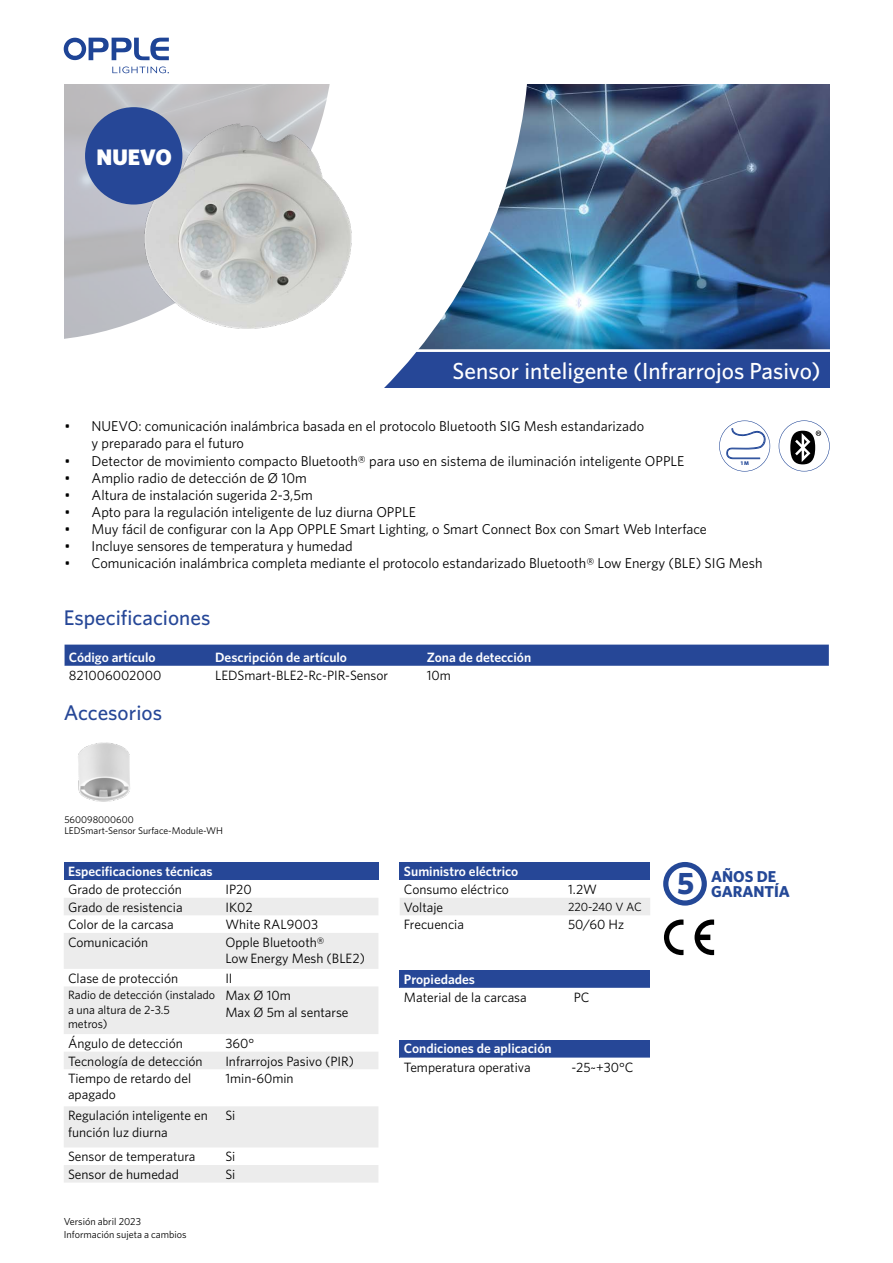
<style>
.page{position:relative;width:893px;height:1263px;background:#fff}
.page>*{position:absolute;margin:0;border:0;box-sizing:border-box;transform-origin:0 0}
.t1{font:500 23.25px "Whitney";color:#fff}
.t2{font:900 22.5px "Whitney";color:#fff}
.t3{font:500 21.15px "Whitney";color:#264797}
.t4{font:700 15.75px/14.9px "Whitney";color:#244897}
.t5{font:14.25px/17.1px "Whitney";color:#000}
.t6{font:13.5px/16.2px "Whitney";color:#000}
.t7{font:600 13.5px "Whitney";color:#fff}
.t8{font:12px/14.4px "Whitney";color:#000}
.t9{font:10.2px/12.6px "Whitney";color:#000}
.t10{font:9.75px/11.7px "Whitney";color:#000}
.t11{font:700 5.4px "Whitney";color:#1e4496}
.s1{font-size:31.05px}
</style>
<div class="page">
<img style="left:579px;top:84px;width:251px;height:265px">
<div style="left:64px;top:352px;width:766px;height:36px;background:#264797"></div>
<img style="left:64px;top:84px;width:515px;height:268px">
<img style="left:64px;top:98px;width:433px;height:290px">
<svg style="left:63px;top:37px;width:106px;height:36px"></svg>
<svg style="left:779px;top:420px;width:51px;height:51px"></svg>
<svg style="left:719px;top:420px;width:51px;height:51px"></svg>
<div style="left:65px;top:645px;width:764px;height:21px;background:#264797"></div>
<div style="left:64px;top:862px;width:314px;height:18px;background:#264797"></div>
<svg style="left:64px;top:898px;width:314px;height:284px;fill:#ececec"></svg>
<div style="left:400px;top:862px;width:250px;height:18px;background:#264797"></div>
<div style="left:400px;top:898px;width:250px;height:17px;background:#ececec"></div>
<div style="left:400px;top:970px;width:250px;height:18px;background:#264797"></div>
<div style="left:400px;top:1040px;width:250px;height:17px;background:#264797"></div>
<svg style="left:400px;top:1057px;width:250px;height:1px"></svg>
<svg style="left:664px;top:919px;width:19px;height:36px"></svg>
<svg style="left:694px;top:919px;width:20px;height:36px"></svg>
<svg style="left:663px;top:862px;width:44px;height:44px"></svg>
<img style="left:78px;top:742px;width:52px;height:60px">
<div style="left:85px;top:107px;width:97px;height:98px;background:#264797;border-radius:50%"></div>
<h2 class="t2" style="left:97px;top:142px;width:77px">NUEVO</h2>
<h1 class="t1" style="left:453px;top:356px;width:369px">Sensor inteligente (Infrarrojos Pasivo)</h1>
<p class="t5" style="left:92px;top:417px;width:554px;text-indent:-27px">• NUEVO: comunicación inalámbrica basada en el protocolo Bluetooth SIG Mesh estandarizado y preparado para el futuro</p>
<p class="t5" style="left:65px;top:452px;width:621px">• Detector de movimiento compacto Bluetooth® para uso en sistema de iluminación inteligente OPPLE</p>
<p class="t5" style="left:65px;top:469px;width:244px">• Amplio radio de detección de Ø 10m</p>
<p class="t5" style="left:65px;top:486px;width:250px">• Altura de instalación sugerida 2-3,5m</p>
<p class="t5" style="left:65px;top:503px;width:353px">• Apto para la regulación inteligente de luz diurna OPPLE</p>
<p class="t5" style="left:65px;top:520px;width:644px">• Muy fácil de configurar con la App OPPLE Smart Lighting, o Smart Connect Box con Smart Web Interface</p>
<p class="t5" style="left:65px;top:537px;width:290px">• Incluye sensores de temperatura y humedad</p>
<p class="t5" style="left:65px;top:554px;width:699px">• Comunicación inalámbrica completa mediante el protocolo estandarizado Bluetooth® Low Energy (BLE) SIG Mesh</p>
<h3 class="t3" style="left:64px;top:604px;width:148px">Especificaciones</h3>
<p class="t11" style="left:741px;top:460px;width:10px">1 M</p>
<p class="t7" style="left:69px;top:648px;width:88px">Código artículo</p>
<p class="t7" style="left:215px;top:648px;width:133px">Descripción de artículo</p>
<p class="t7" style="left:427px;top:648px;width:106px">Zona de detección</p>
<p class="t6" style="left:69px;top:667px;width:94px">821006002000</p>
<p class="t6" style="left:215px;top:667px;width:175px">LEDSmart-BLE2-Rc-PIR-Sensor</p>
<p class="t6" style="left:427px;top:667px;width:26px">10m</p>
<h3 class="t3" style="left:64px;top:699px;width:100px">Accesorios</h3>
<p class="t10" style="left:64px;top:813px;width:160px">560098000600<br>LEDSmart-Sensor Surface-Module-WH</p>
<p class="t7" style="left:68px;top:862px;width:146px">Especificaciones técnicas</p>
<p class="t6" style="left:68px;top:881px;width:115px">Grado de protección</p>
<p class="t6" style="left:225px;top:881px;width:28px">IP20</p>
<p class="t6" style="left:68px;top:899px;width:116px">Grado de resistencia</p>
<p class="t6" style="left:225px;top:899px;width:29px">IK02</p>
<p class="t6" style="left:68px;top:916px;width:107px">Color de la carcasa</p>
<p class="t6" style="left:225px;top:916px;width:94px">White RAL9003</p>
<p class="t6" style="left:68px;top:934px;width:82px">Comunicación</p>
<p class="t6" style="left:225px;top:934px;width:141px">Opple Bluetooth®<br>Low Energy Mesh (BLE2)</p>
<p class="t6" style="left:68px;top:970px;width:112px">Clase de protección</p>
<p class="t6" style="left:225px;top:970px;width:9px">II</p>
<p class="t8" style="left:68px;top:987px;width:149px">Radio de detección (instalado a una altura de 2-3.5<br>metros)</p>
<p class="t6" style="left:225px;top:987px;width:125px">Max Ø 10m<br>Max Ø 5m al sentarse</p>
<p class="t6" style="left:68px;top:1035px;width:116px">Ángulo de detección</p>
<p class="t6" style="left:225px;top:1035px;width:30px">360°</p>
<p class="t6" style="left:68px;top:1052px;width:136px">Tecnología de detección</p>
<p class="t6" style="left:225px;top:1052px;width:130px">Infrarrojos Pasivo (PIR)</p>
<p class="t6" style="left:68px;top:1070px;width:125px">Tiempo de retardo del apagado</p>
<p class="t6" style="left:225px;top:1070px;width:70px">1min-60min</p>
<p class="t6" style="left:68px;top:1107px;width:141px">Regulación inteligente en función luz diurna</p>
<p class="t6" style="left:225px;top:1107px;width:12px">Si</p>
<p class="t6" style="left:68px;top:1148px;width:129px">Sensor de temperatura</p>
<p class="t6" style="left:225px;top:1148px;width:12px">Si</p>
<p class="t6" style="left:68px;top:1166px;width:112px">Sensor de humedad</p>
<p class="t6" style="left:225px;top:1166px;width:12px">Si</p>
<p class="t9" style="left:64px;top:1215px;width:124px">Versión abril 2023<br>Información sujeta a cambios</p>
<p class="t7" style="left:404px;top:862px;width:116px">Suministro eléctrico</p>
<p class="t6" style="left:404px;top:881px;width:106px">Consumo eléctrico</p>
<p class="t6" style="left:568px;top:881px;width:31px">1.2W</p>
<p class="t6" style="left:404px;top:899px;width:41px">Voltaje</p>
<p class="t8" style="left:568px;top:899px;width:75px">220-240 V AC</p>
<p class="t6" style="left:404px;top:916px;width:62px">Frecuencia</p>
<p class="t6" style="left:568px;top:916px;width:58px">50/60 Hz</p>
<p class="t7" style="left:404px;top:970px;width:73px">Propiedades</p>
<p class="t6" style="left:404px;top:989px;width:124px">Material de la carcasa</p>
<p class="t6" style="left:574px;top:989px;width:17px">PC</p>
<p class="t7" style="left:404px;top:1040px;width:149px">Condiciones de aplicación</p>
<p class="t6" style="left:404px;top:1058px;width:128px">Temperatura operativa</p>
<p class="t6" style="left:572px;top:1058px;width:63px">-25~+30°C</p>
<p class="t4" style="left:711px;top:869px;width:81px;text-indent:-34px"><span class="s1">5</span> AÑOS DE<br>GARANTÍA</p>
</div>
